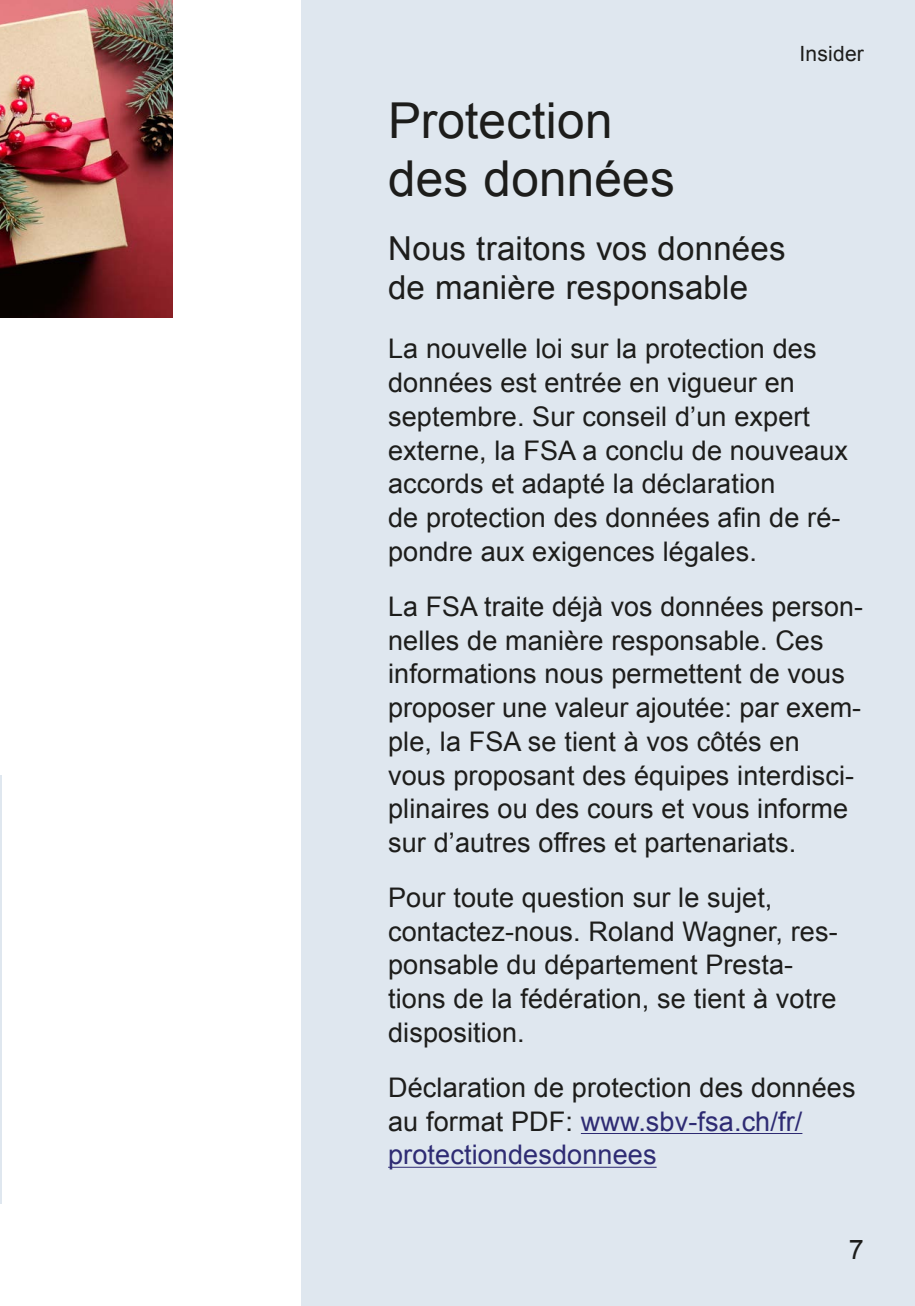
<style>
.page{position:relative;width:915px;height:1306px;background:#fff}
.page>*{position:absolute;margin:0;border:0;box-sizing:border-box;transform-origin:0 0}
.Titel_Verband-Seiten{font:49.5px/57px "Arial";letter-spacing:.005em;color:#1d1d1b}
.Lead{font:33px/39px "Arial";letter-spacing:.005em;color:#1d1d1b}
.Lauftext_Editorial{font:27px/33.8px "Arial";letter-spacing:.005em;color:#1d1d1b}
.Rubrik{font:21px "Arial";letter-spacing:.01em;color:#1d1d1b}
.s1{color:#2e2b73}
</style>
<div class="page">
<div style="left:301px;top:0;width:613px;height:1305px;background:#dfe7ef"></div>
<hr style="left:580px;top:1133px;width:222px;height:1px;background:#2e2b73">
<hr style="left:388px;top:1166px;width:268px;height:1px;background:#2e2b73">
<hr style="left:0;top:775px;width:1px;height:428px;background:#dfe7ef">
<img style="left:0;top:0;width:173px;height:318px">
<h2 class="Titel_Verband-Seiten" style="left:388px;top:93px;width:288px">Protection des données</h2>
<h1 class="Rubrik" style="left:799px;top:40px;width:66px">Insider</h1>
<p class="Lead" style="left:388px;top:229px;width:399px">Nous traitons vos données de manière responsable</p>
<p class="Lauftext_Editorial" style="left:388px;top:332px;width:461px">La nouvelle loi sur la protection des données est entrée en vigueur en septembre. Sur conseil dʼun expert externe, la FSA a conclu de nouveaux accords et adapté la déclaration<br>de protection des données afin de ré&shy;pondre aux exigences légales.</p>
<p class="Lauftext_Editorial" style="left:388px;top:589px;width:476px">La FSA traite déjà vos données person&shy;nelles de manière responsable. Ces informations nous permettent de vous proposer une valeur ajoutée: par exem&shy;ple, la FSA se tient à vos côtés en vous proposant des équipes interdisci&shy;plinaires ou des cours et vous informe sur d’autres offres et partenariats.</p>
<p class="Lauftext_Editorial" style="left:388px;top:880px;width:451px">Pour toute question sur le sujet, contactez-nous. Roland Wagner, res&shy;ponsable du département Presta&shy;tions de la fédération, se tient à votre disposition.</p>
<p class="Lauftext_Editorial" style="left:388px;top:1070px;width:469px">Déclaration de protection des données au format PDF: <span class="s1">www.sbv-fsa.ch/fr/ protectiondesdonnees</span></p>
<p class="Lauftext_Editorial" style="left:848px;top:1232px;width:17px">7</p>
</div>
